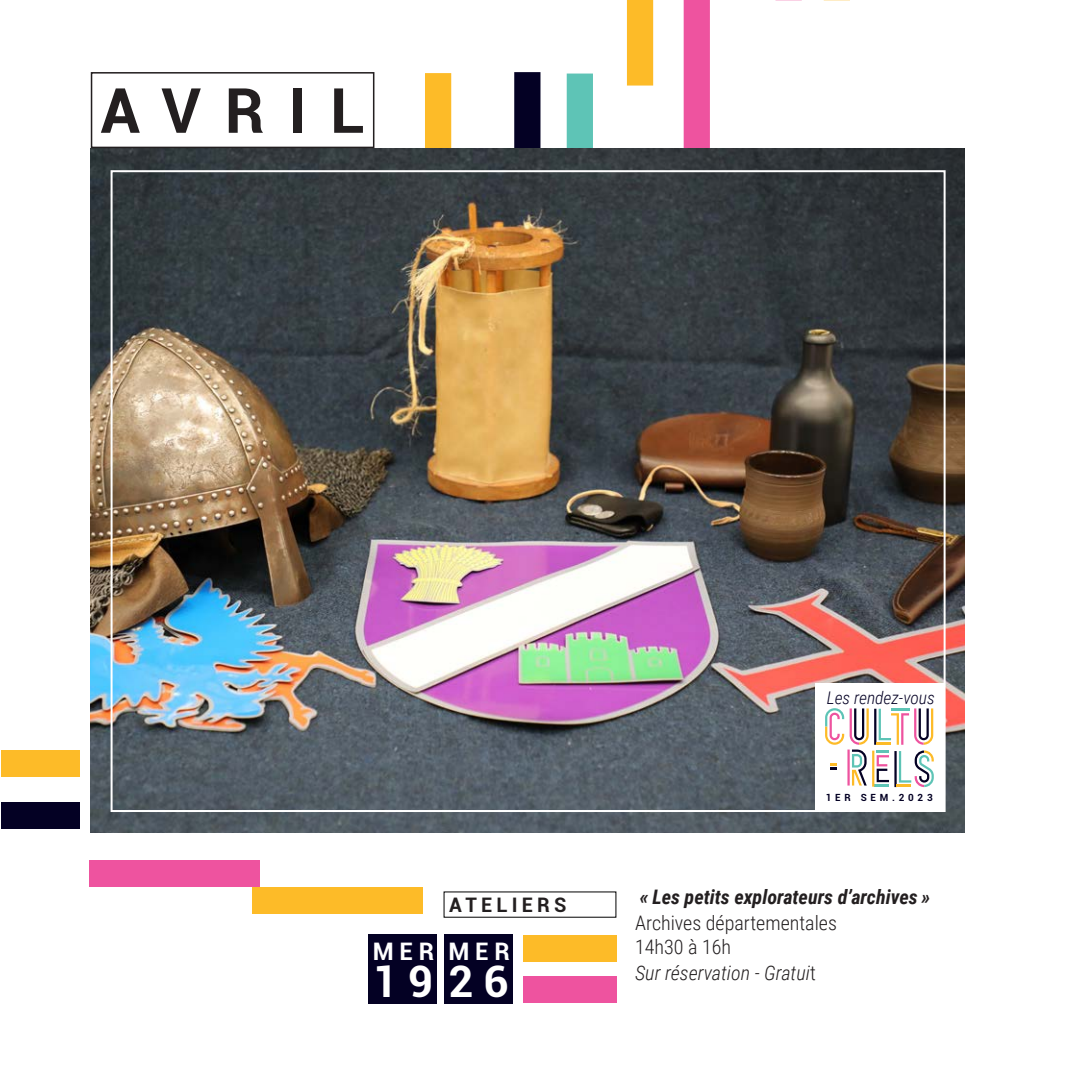
<style>
.page{position:relative;width:1078px;height:1078px;background:#fff}
.page>*{position:absolute;margin:0;border:0;box-sizing:border-box;transform-origin:0 0}
.t1{font:700 62.4px "Roboto";letter-spacing:.38em;color:#231f20}
.t2{font:700 43.4px "Roboto";color:#fff}
.t3{font:700 24.2px "Roboto";letter-spacing:.24em;color:#fff}
.t4{font:italic 700 20px "Roboto Condensed";color:#231f20}
.t5{font:300 20px "Roboto Condensed";color:#231f20}
.t6{font:italic 300 20px "Roboto Condensed";color:#231f20}
.t7{font:700 20px "Roboto";letter-spacing:.21em;color:#231f20}
.t8{font:italic 300 17.4px "Roboto Condensed";color:#040124}
.t9{font:700 9.8px "Roboto";letter-spacing:.38em;color:#040124}
.s1{font-style:normal}
</style>
<div class="page">
<svg style="left:374px;top:73px;width:77px;height:75px"></svg>
<div style="left:566px;top:73px;width:27px;height:75px;background:#5ec4b6"></div>
<div style="left:514px;top:72px;width:26px;height:76px;background:#040124"></div>
<svg style="left:626px;top:0;width:224px;height:148px"></svg>
<div style="left:252px;top:886px;width:171px;height:26px;background:#fdbb28"></div>
<div style="left:1px;top:750px;width:78px;height:26px;background:#fdbb28"></div>
<div style="left:1px;top:802px;width:78px;height:26px;background:#040124"></div>
<img style="left:91px;top:148px;width:873px;height:684px">
<div style="left:91px;top:72px;width:283px;height:76px;border:2px solid #231f20"></div>
<div style="left:89px;top:860px;width:170px;height:26px;background:#ee539f"></div>
<div style="left:444px;top:934px;width:68px;height:70px;background:#040124"></div>
<div style="left:369px;top:934px;width:68px;height:70px;background:#040124"></div>
<div style="left:523px;top:976px;width:93px;height:26px;background:#ee539f"></div>
<div style="left:523px;top:934px;width:93px;height:27px;background:#fdbb28"></div>
<div style="left:815px;top:683px;width:128px;height:128px;background:#fff"></div>
<svg style="left:825px;top:708px;width:108px;height:78px"></svg>
<p class="t1" style="left:100px;top:66px;width:266px">AVRIL</p>
<p class="t7" style="left:449px;top:890px;width:119px">ATELIERS</p>
<p class="t3" style="left:372px;top:934px;width:63px">MER</p>
<p class="t3" style="left:448px;top:934px;width:63px">MER</p>
<p class="t2" style="left:372px;top:951px;width:137px">1926</p>
<p class="t8" style="left:826px;top:685px;width:109px">Les rendez-vous</p>
<p class="t9" style="left:825px;top:790px;width:108px">1ER SEM.2023</p>
<p class="t4" style="left:639px;top:882px;width:292px">« Les petits explorateurs d’archives »</p>
<p class="t5" style="left:635px;top:908px;width:203px">Archives départementales</p>
<p class="t5" style="left:635px;top:932px;width:97px">14h30 à 16h</p>
<p class="t6" style="left:635px;top:958px;width:182px">Sur réservation - Gratui<span class="s1">t</span></p>
</div>
